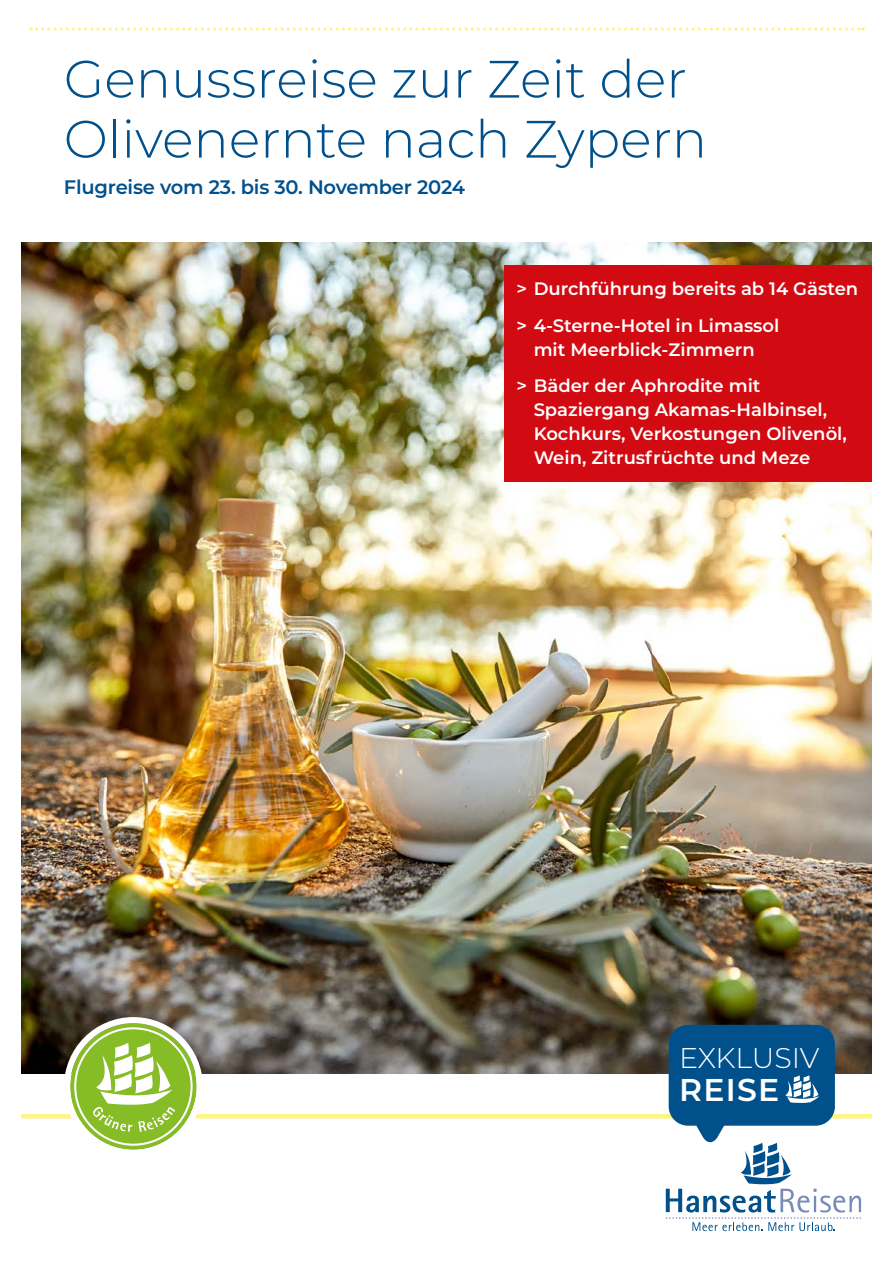
<style>
.page{position:relative;width:893px;height:1263px;background:#fff}
.page>*{position:absolute;margin:0;border:0;box-sizing:border-box;transform-origin:0 0}
.t1{font:300 52.5px/60px "Montserrat";color:#00508c}
.t2{font:600 31.5px "Montserrat";letter-spacing:.04em;color:#fff}
.t3{font:300 28.5px "Montserrat";letter-spacing:-.01em;color:#fff}
.t4{font:600 19.5px "Montserrat";letter-spacing:-.01em;color:#00508c}
.t5{font:600 18px/36.8px "Montserrat";color:#fff}
</style>
<div class="page">
<svg style="left:31px;top:28px;width:832px;height:3px"></svg>
<hr style="left:21px;top:1114px;width:851px;height:4px;background:#fff482">
<img style="left:21px;top:242px;width:851px;height:832px">
<div style="left:504px;top:265px;width:368px;height:216px;background:#d20a11"></div>
<div style="left:669px;top:1025px;width:166px;height:101px;background:#00508c;border-radius:19px"></div>
<svg style="left:666px;top:1111px;width:195px;height:120px"></svg>
<svg style="left:785px;top:1075px;width:34px;height:28px"></svg>
<svg style="left:70px;top:1023px;width:127px;height:127px;background:#93c33e"></svg>
<div style="left:64px;top:1017px;width:139px;height:139px;border:6px solid #fff;border-radius:50%"></div>
<div style="left:74px;top:1027px;width:119px;height:119px;border:2px solid #fff;border-radius:50%"></div>
<svg style="left:93px;top:1042px;width:82px;height:90px"></svg>
<h1 class="t1" style="left:64px;top:47px;width:645px">Genussreise zur Zeit der<br>Olivenernte nach Zypern</h1>
<p class="t4" style="left:64px;top:173px;width:403px">Flugreise vom 23. bis 30. November 2024</p>
<p class="t5" style="left:517px;top:269px;width:343px">&gt; Durchführung bereits ab 14 Gästen &gt; 4-Sterne-Hotel in Limassol</p>
<p class="t5" style="left:517px;top:330px;width:245px;text-indent:17px">mit Meerblick-Zimmern &gt; Bäder der Aphrodite mit</p>
<p class="t5" style="left:534px;top:397px;width:315px;line-height:24px">Spaziergang Akamas-Halbinsel,<br>Kochkurs, Verkostungen Olivenöl,<br>Wein, Zitrusfrüchte und Meze</p>
<h3 class="t3" style="left:679px;top:1039px;width:142px">EXKLUSIV</h3>
<h2 class="t2" style="left:679px;top:1068px;width:102px">REISE</h2>
</div>
